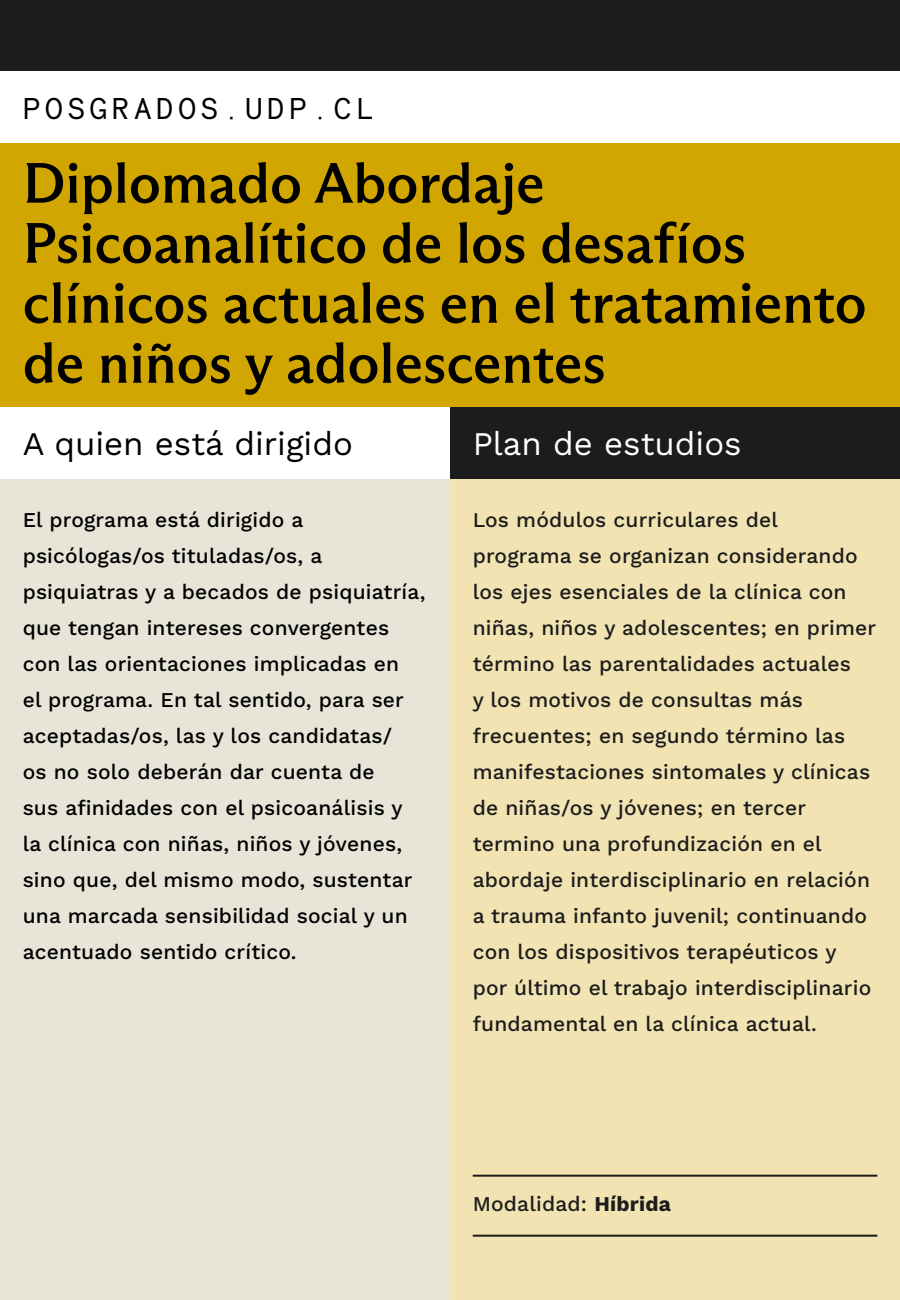
<style>
.page{position:relative;width:900px;height:1300px;background:#e7e4d8}
.page>*{position:absolute;margin:0;border:0;box-sizing:border-box;transform-origin:0 0}
.t1{font:500 57px/60px "ABC Arizona Flare";color:#000}
.t2{font:33px "Work Sans";color:#000}
.t3{font:33px "Work Sans";color:#fff}
.t4{font:30px "Necto Mono";letter-spacing:.13em;color:#000}
.t5{font:500 21px/36px "Work Sans";letter-spacing:.01em;color:#1c1c1c}
.t6{font:500 21px/36px "Work Sans";letter-spacing:.01em;color:#000}
.t7{font:12px "Minion Pro";letter-spacing:.01em;color:#000}
.s1{font-weight:700}
</style>
<div class="page">
<div style="left:450px;top:407px;width:450px;height:893px;background:#f2e3b3"></div>
<div style="left:0;top:407px;width:450px;height:72px;background:#fff"></div>
<div style="left:450px;top:407px;width:450px;height:72px;background:#1c1c1c"></div>
<hr style="left:473px;top:1235px;width:404px;height:2px;background:#1c1c1c">
<hr style="left:473px;top:1175px;width:404px;height:2px;background:#1c1c1c">
<div style="left:0;top:0;width:900px;height:407px;background:#d1a600"></div>
<div style="left:0;top:0;width:900px;height:143px;background:#1c1c1c"></div>
<div style="left:0;top:71px;width:900px;height:72px;background:#fff"></div>
<p class="t7" style="left:23px;top:88px;width:114px">POSGRADOS.UDP.CL</p>
<h3 class="t4" style="left:23px;top:88px;width:353px">POSGRADOS.UDP.CL</h3>
<h1 class="t1" style="left:23px;top:153px;width:845px">Diplomado Abordaje<br>Psicoanalítico de los desafíos clínicos actuales en el tratamiento de niños y adolescentes</h1>
<h2 class="t2" style="left:23px;top:418px;width:332px">A quien está dirigido</h2>
<p class="t6" style="left:23px;top:501px;width:404px">El programa está dirigido a psicólogas/os tituladas/os, a psiquiatras y a becados de psiquiatría, que tengan intereses convergentes con las orientaciones implicadas en<br>el programa. En tal sentido, para ser aceptadas/os, las y los candidatas/<br>os no solo deberán dar cuenta de<br>sus afinidades con el psicoanálisis y la clínica con niñas, niños y jóvenes, sino que, del mismo modo, sustentar una marcada sensibilidad social y un acentuado sentido crítico.</p>
<h2 class="t3" style="left:473px;top:418px;width:270px">Plan de estudios</h2>
<p class="t5" style="left:473px;top:501px;width:405px">Los módulos curriculares del programa se organizan considerando los ejes esenciales de la clínica con niñas, niños y adolescentes; en primer término las parentalidades actuales<br>y los motivos de consultas más frecuentes; en segundo término las manifestaciones sintomales y clínicas de niñas/os y jóvenes; en tercer termino una profundización en el abordaje interdisciplinario en relación a trauma infanto juvenil; continuando con los dispositivos terapéuticos y por último el trabajo interdisciplinario fundamental en la clínica actual.</p>
<p class="t5" style="left:473px;top:1185px;width:200px">Modalidad: <span class="s1">Híbrida</span></p>
</div>
